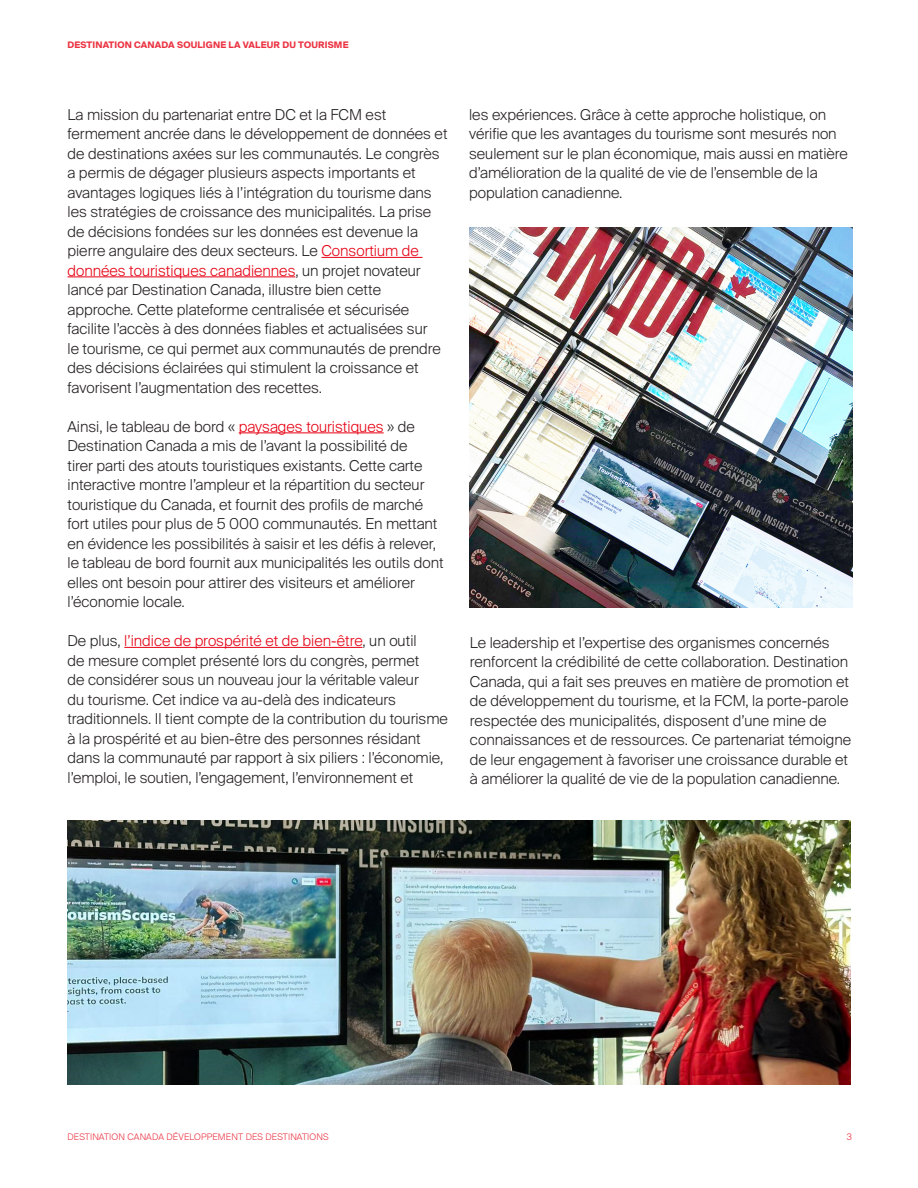
<style>
.page{position:relative;width:918px;height:1188px;background:#fff}
.page>*{position:absolute;margin:0;border:0;box-sizing:border-box;transform-origin:0 0}
.t1{font:300 15px/19.5px "Suisse Intl";color:#231f20}
.t2{font:300 9px "Suisse Intl";letter-spacing:.02em;color:#eb3342}
.t3{font:700 9px "Suisse Intl";letter-spacing:.02em;color:#eb3342}
.s1{color:#e60013}
</style>
<div class="page">
<hr style="left:321px;top:257px;width:102px;height:1px;background:#e60013">
<hr style="left:68px;top:277px;width:227px;height:1px;background:#e60013">
<hr style="left:239px;top:433px;width:145px;height:1px;background:#e60013">
<hr style="left:124px;top:647px;width:239px;height:1px;background:#e60013">
<img style="left:68px;top:821px;width:782px;height:263px">
<img style="left:470px;top:227px;width:383px;height:380px">
<p class="t3" style="left:68px;top:39px;width:283px">DESTINATION CANADA SOULIGNE LA VALEUR DU TOURISME</p>
<p class="t1" style="left:68px;top:105px;width:382px">La mission du partenariat entre DC et la FCM est fermement ancrée dans le développement de données et de destinations axées sur les communautés. Le congrès a permis de dégager plusieurs aspects importants et avantages logiques liés à l’intégration du tourisme dans les stratégies de croissance des municipalités. La prise de décisions fondées sur les données est devenue la pierre angulaire des deux secteurs. Le <span class="s1">Consortium de données touristiques canadiennes</span>, un projet novateur lancé par Destination Canada, illustre bien cette approche. Cette plateforme centralisée et sécurisée facilite l’accès à des données fiables et actualisées sur<br>le tourisme, ce qui permet aux communautés de prendre des décisions éclairées qui stimulent la croissance et favorisent l’augmentation des recettes.</p>
<p class="t1" style="left:68px;top:417px;width:378px">Ainsi, le tableau de bord « <span class="s1">paysages touristiques</span> » de Destination Canada a mis de l’avant la possibilité de<br>tirer parti des atouts touristiques existants. Cette carte interactive montre l’ampleur et la répartition du secteur touristique du Canada, et fournit des profils de marché fort utiles pour plus de 5 000 communautés. En mettant en évidence les possibilités à saisir et les défis à relever, le tableau de bord fournit aux municipalités les outils dont elles ont besoin pour attirer des visiteurs et améliorer l’économie locale.</p>
<p class="t1" style="left:68px;top:631px;width:382px">De plus, <span class="s1">l’indice de prospérité et de bien-être</span>, un outil<br>de mesure complet présenté lors du congrès, permet<br>de considérer sous un nouveau jour la véritable valeur<br>du tourisme. Cet indice va au-delà des indicateurs traditionnels. Il tient compte de la contribution du tourisme à la prospérité et au bien-être des personnes résidant dans la communauté par rapport à six piliers : l’économie, l’emploi, le soutien, l’engagement, l’environnement et</p>
<p class="t1" style="left:469px;top:105px;width:380px">les expériences. Grâce à cette approche holistique, on vérifie que les avantages du tourisme sont mesurés non seulement sur le plan économique, mais aussi en matière d’amélioration de la qualité de vie de l’ensemble de la population canadienne.</p>
<p class="t1" style="left:470px;top:633px;width:383px">Le leadership et l’expertise des organismes concernés renforcent la crédibilité de cette collaboration. Destination Canada, qui a fait ses preuves en matière de promotion et de développement du tourisme, et la FCM, la porte-parole respectée des municipalités, disposent d’une mine de connaissances et de ressources. Ce partenariat témoigne de leur engagement à favoriser une croissance durable et à améliorer la qualité de vie de la population canadienne.</p>
<p class="t2" style="left:68px;top:1132px;width:263px">DESTINATION CANADA DÉVELOPPEMENT DES DESTINATIONS</p>
<p class="t2" style="left:847px;top:1132px;width:7px">3</p>
</div>
